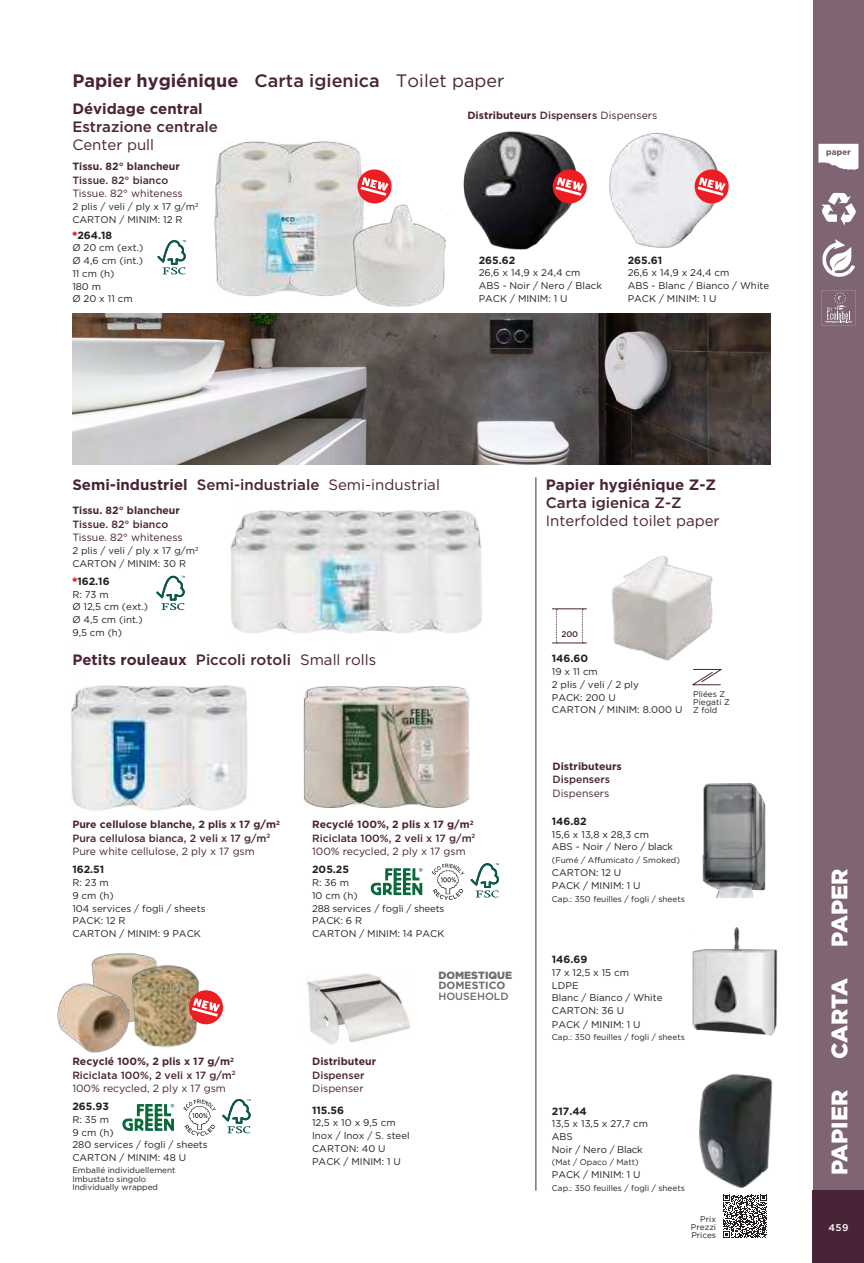
<style>
.page{position:relative;width:864px;height:1263px;background:#fff}
.page>*{position:absolute;margin:0;border:0;box-sizing:border-box;transform-origin:0 0}
.t1{font:900 22.5px "Gotham";color:#fff}
.t2{font:700 18px "Gotham";color:#492337}
.t3{font:500 15px "Gotham";color:#492337}
.t4{font:700 15px "Gotham";color:#492337}
.t5{font:15px "Gotham";color:#492337}
.t6{font:500 10.5px/13.5px "Gotham";color:#492337}
.t7{font:700 10.5px/13.5px "Gotham";color:#492337}
.t8{font:700 10.5px "Gotham";color:#231f20}
.t9{font:10.5px "Gotham";color:#492337}
.t10{font:900 10.5px "Gotham";color:#6c6d70}
.t11{font:700 10.5px "Gotham";color:#6c6d70}
.t12{font:500 10.5px "Gotham";color:#6c6d70}
.t13{font:9.75px/12.8px "Gotham";color:#231f20}
.t14{font:500 9.75px "Gotham";color:#fff}
.t15{font:8.25px/8.2px "Gotham";color:#231f20}
.t16{font:500 8.25px "Gotham";color:#492337}
.s1{font-weight:500}
.s2{font-weight:400}
.s3{font-family:"Stag Sans";font-weight:900;color:#ee1d23}
.s4{font-weight:700}
</style>
<div class="page">
<div style="left:812px;top:0;width:51px;height:1263px;background:#7f6573"></div>
<div style="left:812px;top:1191px;width:51px;height:72px;background:#492337"></div>
<img style="left:91px;top:953px;width:29px;height:24px">
<img style="left:71px;top:685px;width:176px;height:126px">
<img style="left:303px;top:686px;width:167px;height:122px">
<svg style="left:821px;top:290px;width:34px;height:35px"></svg>
<svg style="left:821px;top:193px;width:34px;height:33px"></svg>
<svg style="left:822px;top:239px;width:32px;height:38px"></svg>
<svg style="left:156px;top:576px;width:29px;height:34px"></svg>
<svg style="left:157px;top:240px;width:29px;height:34px"></svg>
<svg style="left:818px;top:144px;width:40px;height:26px"></svg>
<img style="left:463px;top:131px;width:124px;height:119px">
<img style="left:609px;top:132px;width:120px;height:116px">
<div style="left:552px;top:169px;width:34px;height:34px;background:#ee1d23;border-radius:50%"></div>
<svg style="left:555px;top:177px;width:28px;height:19px"></svg>
<div style="left:694px;top:169px;width:34px;height:34px;background:#ee1d23;border-radius:50%"></div>
<svg style="left:697px;top:177px;width:28px;height:19px"></svg>
<img style="left:72px;top:314px;width:698px;height:150px">
<img style="left:307px;top:973px;width:104px;height:72px">
<img style="left:57px;top:977px;width:63px;height:76px">
<svg style="left:183px;top:1099px;width:33px;height:37px"></svg>
<svg style="left:222px;top:1099px;width:28px;height:34px"></svg>
<svg style="left:122px;top:1104px;width:52px;height:27px"></svg>
<svg style="left:431px;top:864px;width:33px;height:36px"></svg>
<svg style="left:470px;top:863px;width:28px;height:34px"></svg>
<svg style="left:370px;top:868px;width:52px;height:27px"></svg>
<img style="left:214px;top:141px;width:148px;height:156px">
<img style="left:332px;top:183px;width:144px;height:138px">
<div style="left:357px;top:169px;width:34px;height:34px;background:#ee1d23;border-radius:50%"></div>
<svg style="left:360px;top:177px;width:28px;height:19px"></svg>
<img style="left:230px;top:510px;width:252px;height:124px">
<hr style="left:535px;top:477px;width:1px;height:714px;background:#492337">
<img style="left:692px;top:927px;width:85px;height:109px">
<img style="left:699px;top:1074px;width:74px;height:114px">
<img style="left:702px;top:782px;width:64px;height:116px">
<hr style="left:552px;top:608px;width:34px;height:1px;background:#492337">
<hr style="left:552px;top:643px;width:34px;height:1px;background:#492337">
<svg style="left:556px;top:609px;width:1px;height:34px"></svg>
<svg style="left:581px;top:609px;width:2px;height:34px"></svg>
<svg style="left:692px;top:668px;width:30px;height:18px"></svg>
<img style="left:611px;top:556px;width:102px;height:105px">
<img style="left:120px;top:953px;width:87px;height:95px">
<div style="left:189px;top:990px;width:34px;height:34px;background:#ee1d23;border-radius:50%"></div>
<svg style="left:192px;top:998px;width:28px;height:19px"></svg>
<svg style="left:723px;top:1194px;width:43px;height:44px"></svg>
<h2 class="t2" style="left:72px;top:68px;width:433px">Papier hygiénique <span class="s1">Carta igienica</span> <span class="s2">Toilet paper</span></h2>
<h3 class="t4" style="left:72px;top:99px;width:132px">Dévidage central</h3>
<p class="t7" style="left:467px;top:108px;width:191px">Distributeurs <span class="s1">Dispensers</span> <span class="s2">Dispensers</span></p>
<h3 class="t3" style="left:72px;top:117px;width:147px">Estrazione centrale</h3>
<h3 class="t5" style="left:72px;top:135px;width:83px">Center pull</h3>
<p class="t7" style="left:72px;top:159px;width:109px">Tissu. 82° blancheur</p>
<p class="t6" style="left:72px;top:173px;width:97px">Tissue. 82° bianco</p>
<p class="t9" style="left:72px;top:187px;width:112px">Tissue. 82° whiteness</p>
<p class="t13" style="left:72px;top:200px;width:128px">2 plis / veli / ply x 17 g/m<sup>2<br></sup>CARTON / MINIM: 12 R</p>
<p class="t8" style="left:72px;top:228px;width:41px"><span class="s3">*</span> 264.18</p>
<p class="t13" style="left:72px;top:241px;width:72px">Ø 20 cm (ext.)<br>Ø 4,6 cm (int.)<br>11 cm (h)<br>180 m<br>Ø 20 x 11 cm</p>
<p class="t8" style="left:478px;top:253px;width:38px">265.62</p>
<p class="t13" style="left:478px;top:266px;width:125px">26,6 x 14,9 x 24,4 cm<br>ABS - Noir / Nero / Black<br>PACK / MINIM: 1 U</p>
<p class="t8" style="left:627px;top:253px;width:36px">265.61</p>
<p class="t13" style="left:627px;top:266px;width:143px">26,6 x 14,9 x 24,4 cm<br>ABS - Blanc / Bianco / White<br>PACK / MINIM: 1 U</p>
<h3 class="t3" style="left:72px;top:475px;width:369px"><span class="s4">Semi-industriel</span> Semi-industriale <span class="s2">Semi-industrial</span></h3>
<p class="t7" style="left:72px;top:504px;width:109px">Tissu. 82° blancheur</p>
<p class="t6" style="left:72px;top:517px;width:97px">Tissue. 82° bianco</p>
<p class="t9" style="left:72px;top:531px;width:112px">Tissue. 82° whiteness</p>
<p class="t13" style="left:72px;top:544px;width:128px">2 plis / veli / ply x 17 g/m<sup>2<br></sup>CARTON / MINIM: 30 R</p>
<p class="t8" style="left:72px;top:574px;width:39px"><span class="s3">*</span> 162.16</p>
<p class="t13" style="left:72px;top:588px;width:77px">R: 73 m<br>Ø 12,5 cm (ext.)<br>Ø 4,5 cm (int.)<br>9,5 cm (h)</p>
<h3 class="t4" style="left:72px;top:650px;width:305px">Petits rouleaux <span class="s1">Piccoli rotoli</span> <span class="s2">Small rolls</span></h3>
<p class="t7" style="left:72px;top:818px;width:209px">Pure cellulose blanche, 2 plis x 17 g/m<sup>2<br></sup><span class="s1">Pura cellulosa bianca, 2 veli x 17 g/m</span><sup>2<br></sup><span class="s2">Pure white cellulose, 2 ply x 17 gsm</span></p>
<p class="t8" style="left:72px;top:862px;width:33px">162.51</p>
<p class="t13" style="left:72px;top:876px;width:135px">R: 23 m<br>9 cm (h)<br>104 services / fogli / sheets<br>PACK: 12 R<br>CARTON / MINIM: 9 PACK</p>
<p class="t6" style="left:72px;top:1054px;width:165px"><span class="s4">Recyclé 100%, 2 plis x 17 g/m</span><sup>2<br></sup>Riciclata 100%, 2 veli x 17 g/m<sup>2<br></sup><span class="s2">100% recycled, 2 ply x 17 gsm</span></p>
<p class="t8" style="left:72px;top:1099px;width:38px">265.93</p>
<p class="t13" style="left:72px;top:1113px;width:137px">R: 35 m<br>9 cm (h)<br>280 services / fogli / sheets<br>CARTON / MINIM: 48 U</p>
<p class="t15" style="left:72px;top:1166px;width:105px">Emballé individuellement<br>Imbustato singolo<br>Individually wrapped</p>
<p class="t6" style="left:312px;top:818px;width:165px"><span class="s4">Recyclé 100%, 2 plis x 17 g/m</span><sup>2<br></sup>Riciclata 100%, 2 veli x 17 g/m<sup>2<br></sup><span class="s2">100% recycled, 2 ply x 17 gsm</span></p>
<p class="t8" style="left:312px;top:862px;width:38px">205.25</p>
<p class="t13" style="left:312px;top:876px;width:134px">R: 36 m<br>10 cm (h)<br>288 services / fogli / sheets<br>PACK: 6 R<br>CARTON / MINIM: 14 PACK</p>
<p class="t7" style="left:312px;top:1054px;width:65px">Distributeur</p>
<p class="t6" style="left:312px;top:1068px;width:54px">Dispenser</p>
<p class="t9" style="left:312px;top:1082px;width:53px">Dispenser</p>
<p class="t8" style="left:312px;top:1103px;width:34px">115.56</p>
<p class="t13" style="left:312px;top:1116px;width:99px">12,5 x 10 x 9,5 cm<br>Inox / Inox / S. steel<br>CARTON: 40 U<br>PACK / MINIM: 1 U</p>
<p class="t10" style="left:438px;top:968px;width:75px">DOMESTIQUE</p>
<p class="t11" style="left:438px;top:979px;width:69px">DOMESTICO</p>
<p class="t12" style="left:438px;top:989px;width:72px">HOUSEHOLD</p>
<h3 class="t4" style="left:545px;top:474px;width:172px">Papier hygiénique Z-Z</h3>
<h3 class="t3" style="left:545px;top:493px;width:137px">Carta igienica Z-Z</h3>
<h3 class="t5" style="left:545px;top:511px;width:175px">Interfolded toilet paper</h3>
<p class="t16" style="left:561px;top:629px;width:18px">200</p>
<p class="t8" style="left:551px;top:652px;width:38px">146.60</p>
<p class="t13" style="left:551px;top:665px;width:132px">19 x 11 cm<br>2 plis / veli / 2 ply<br>PACK: 200 U<br>CARTON / MINIM: 8.000 U</p>
<p class="t15" style="left:693px;top:690px;width:38px">Pliées Z<br>Piegati Z<br>Z fold</p>
<p class="t7" style="left:552px;top:759px;width:71px">Distributeurs</p>
<p class="t6" style="left:552px;top:772px;width:59px">Dispensers</p>
<p class="t9" style="left:552px;top:786px;width:58px">Dispensers</p>
<p class="t8" style="left:551px;top:814px;width:36px">146.82</p>
<p class="t13" style="left:551px;top:827px;width:123px">15,6 x 13,8 x 28,3 cm<br>ABS - Noir / Nero / black</p>
<p class="t15" style="left:551px;top:856px;width:130px">(Fumé / Affumicato / Smoked)</p>
<p class="t13" style="left:551px;top:865px;width:90px;line-height:13.5px">CARTON: 12 U<br>PACK / MINIM: 1 U</p>
<p class="t15" style="left:551px;top:895px;width:134px">Cap.: 350 feuilles / fogli / sheets</p>
<p class="t8" style="left:551px;top:952px;width:37px">146.69</p>
<p class="t13" style="left:551px;top:966px;width:112px">17 x 12,5 x 15 cm<br>LDPE<br>Blanc / Bianco / White<br>CARTON: 36 U<br>PACK / MINIM: 1 U</p>
<p class="t15" style="left:551px;top:1033px;width:134px">Cap.: 350 feuilles / fogli / sheets</p>
<p class="t8" style="left:551px;top:1104px;width:36px">217.44</p>
<p class="t13" style="left:551px;top:1117px;width:98px">13,5 x 13,5 x 27,7 cm<br>ABS<br>Noir / Nero / Black</p>
<p class="t15" style="left:551px;top:1157px;width:88px">(Mat / Opaco / Matt)</p>
<p class="t13" style="left:551px;top:1168px;width:90px">PACK / MINIM: 1 U</p>
<p class="t15" style="left:551px;top:1183px;width:134px">Cap.: 350 feuilles / fogli / sheets</p>
<p class="t15" style="left:690px;top:1214px;width:27px;text-align:justify;text-indent:9px">Prix Prezzi Prices</p>
<h1 class="t1" style="left:823px;top:947px;width:79px;rotate:-90deg">PAPER</h1>
<h1 class="t1" style="left:823px;top:1059px;width:83px;rotate:-90deg">CARTA</h1>
<h1 class="t1" style="left:823px;top:1175px;width:87px;rotate:-90deg">PAPIER</h1>
<p class="t14" style="left:828px;top:1221px;width:22px">459</p>
</div>
